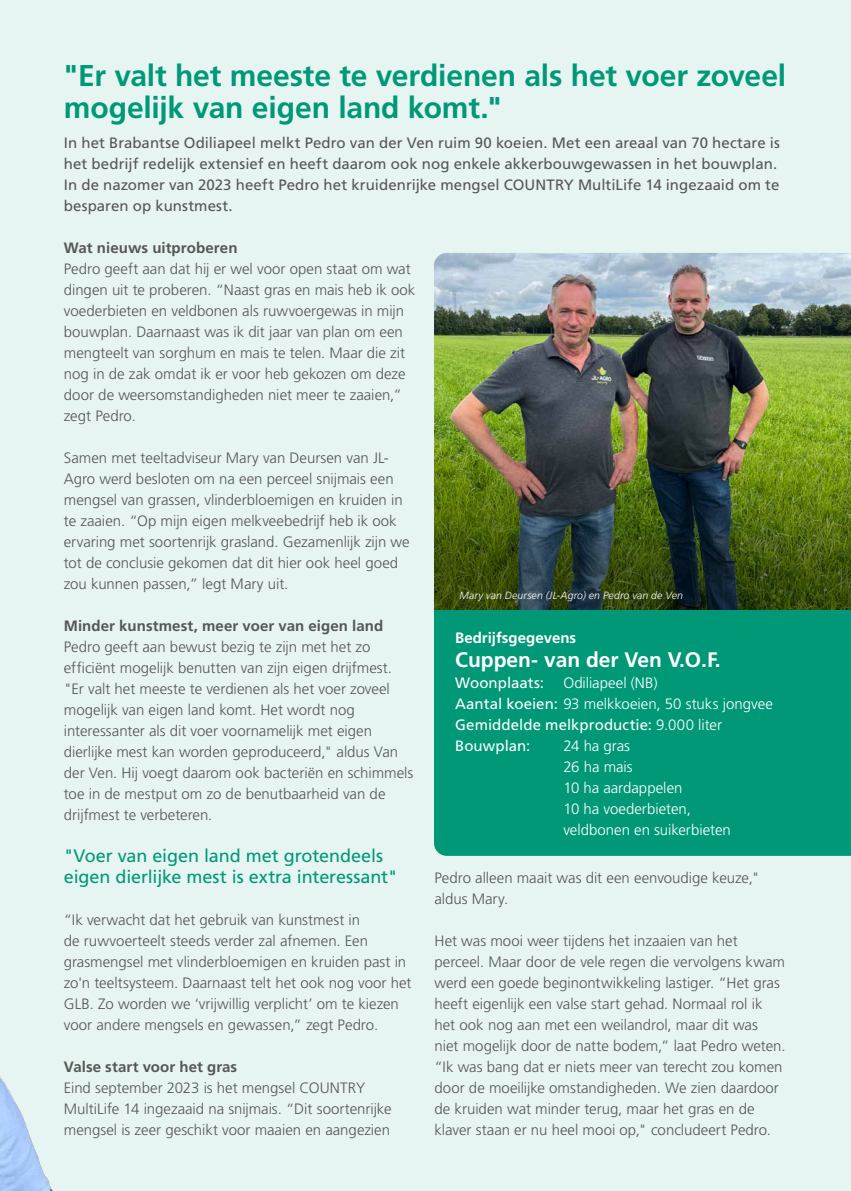
<style>
.page{position:relative;width:851px;height:1191px;background:#fff}
.page>*{position:absolute;margin:0;border:0;box-sizing:border-box;transform-origin:0 0}
.t1{font:700 30px/31.5px "Frutiger LT Std";letter-spacing:-.005em;color:#009877}
.t2{font:700 21px "Frutiger LT Std";color:#fff}
.t3{font:18px/21px "Frutiger LT Std";letter-spacing:-.005em;color:#009877}
.t4{font:300 15px/21px "Frutiger LT Std";color:#565655}
.t5{font:15px/21px "Frutiger LT Std";letter-spacing:.005em;color:#565655}
.t6{font:300 15px/21px "Frutiger LT Std";color:#fff}
.t7{font:700 15px "Frutiger LT Std";letter-spacing:.005em;color:#565655}
.t8{font:700 15px "Frutiger LT Std";color:#fff}
.t9{font:15px "Frutiger LT Std";letter-spacing:.005em;color:#fff}
.t10{font:italic 300 10.5px "Frutiger LT Std";letter-spacing:.015em;color:#fff}
.s1{font-weight:400}
</style>
<div class="page">
<div style="left:0;top:0;width:850px;height:1191px;background:#e6f5f1"></div>
<img style="left:0;top:1076px;width:53px;height:115px">
<img style="left:434px;top:253px;width:416px;height:357px">
<div style="left:434px;top:610px;width:416px;height:246px;background:#009877"></div>
<h1 class="t1" style="left:64px;top:60px;width:723px">"Er valt het meeste te verdienen als het voer zoveel mogelijk van eigen land komt."</h1>
<p class="t5" style="left:64px;top:132px;width:717px">In het Brabantse Odiliapeel melkt Pedro van der Ven ruim 90 koeien. Met een areaal van 70 hectare is het bedrijf redelijk extensief en heeft daarom ook nog enkele akkerbouwgewassen in het bouwplan.<br>In de nazomer van 2023 heeft Pedro het kruidenrijke mengsel COUNTRY MultiLife 14 ingezaaid om te besparen op kunstmest.</p>
<p class="t7" style="left:64px;top:239px;width:175px">Wat nieuws uitproberen</p>
<p class="t4" style="left:64px;top:258px;width:353px">Pedro geeft aan dat hij er wel voor open staat om wat dingen uit te proberen. “Naast gras en mais heb ik ook voederbieten en veldbonen als ruwvoergewas in mijn bouwplan. Daarnaast was ik dit jaar van plan om een mengteelt van sorghum en mais te telen. Maar die zit nog in de zak omdat ik er voor heb gekozen om deze door de weersomstandigheden niet meer te zaaien,” zegt Pedro.</p>
<p class="t4" style="left:64px;top:447px;width:347px">Samen met teeltadviseur Mary van Deursen van JL-Agro werd besloten om na een perceel snijmais een mengsel van grassen, vlinderbloemigen en kruiden in te zaaien. “Op mijn eigen melkveebedrijf heb ik ook ervaring met soortenrijk grasland. Gezamenlijk zijn we tot de conclusie gekomen dat dit hier ook heel goed zou kunnen passen,” legt Mary uit.</p>
<p class="t7" style="left:64px;top:617px;width:321px">Minder kunstmest, meer voer van eigen land</p>
<p class="t4" style="left:64px;top:636px;width:351px">Pedro geeft aan bewust bezig te zijn met het zo efficiënt mogelijk benutten van zijn eigen drijfmest. "Er valt het meeste te verdienen als het voer zoveel mogelijk van eigen land komt. Het wordt nog interessanter als dit voer voornamelijk met eigen dierlijke mest kan worden geproduceerd," aldus Van der Ven. Hij voegt daarom ook bacteriën en schimmels toe in de mestput om zo de benutbaarheid van de drijfmest te verbeteren.</p>
<p class="t3" style="left:64px;top:845px;width:335px">"Voer van eigen land met grotendeels eigen dierlijke mest is extra interessant"</p>
<p class="t4" style="left:64px;top:909px;width:349px">“Ik verwacht dat het gebruik van kunstmest in<br>de ruwvoerteelt steeds verder zal afnemen. Een grasmengsel met vlinderbloemigen en kruiden past in zo'n teeltsysteem. Daarnaast telt het ook nog voor het GLB. Zo worden we ‘vrijwillig verplicht’ om te kiezen voor andere mengsels en gewassen,” zegt Pedro.</p>
<p class="t7" style="left:64px;top:1058px;width:175px">Valse start voor het gras</p>
<p class="t4" style="left:64px;top:1077px;width:329px">Eind september 2023 is het mengsel COUNTRY<br>MultiLife 14 ingezaaid na snijmais. “Dit soortenrijke mengsel is zeer geschikt voor maaien en aangezien</p>
<p class="t10" style="left:459px;top:590px;width:225px">Mary van Deursen (JL-Agro) en Pedro van de Ven</p>
<p class="t8" style="left:455px;top:628px;width:122px">Bedrijfsgegevens</p>
<h2 class="t2" style="left:455px;top:647px;width:267px">Cuppen- van der Ven V.O.F.</h2>
<p class="t9" style="left:455px;top:673px;width:90px">Woonplaats:</p>
<p class="t6" style="left:455px;top:672px;width:319px;text-indent:108px">Odiliapeel (NB)<br><span class="s1">Aantal koeien:</span> 93 melkkoeien, 50 stuks jongvee<br><span class="s1">Gemiddelde melkproductie:</span> 9.000 liter<br><span class="s1">Bouwplan:</span></p>
<p class="t6" style="left:563px;top:735px;width:169px">24 ha gras<br>26 ha mais<br>10 ha aardappelen<br>10 ha voederbieten, veldbonen en suikerbieten</p>
<p class="t4" style="left:434px;top:867px;width:327px">Pedro alleen maait was dit een eenvoudige keuze," aldus Mary.</p>
<p class="t4" style="left:434px;top:930px;width:352px">Het was mooi weer tijdens het inzaaien van het perceel. Maar door de vele regen die vervolgens kwam werd een goede beginontwikkeling lastiger. “Het gras heeft eigenlijk een valse start gehad. Normaal rol ik het ook nog aan met een weilandrol, maar dit was niet mogelijk door de natte bodem,” laat Pedro weten. “Ik was bang dat er niets meer van terecht zou komen door de moeilijke omstandigheden. We zien daardoor de kruiden wat minder terug, maar het gras en de klaver staan er nu heel mooi op," concludeert Pedro.</p>
</div>
